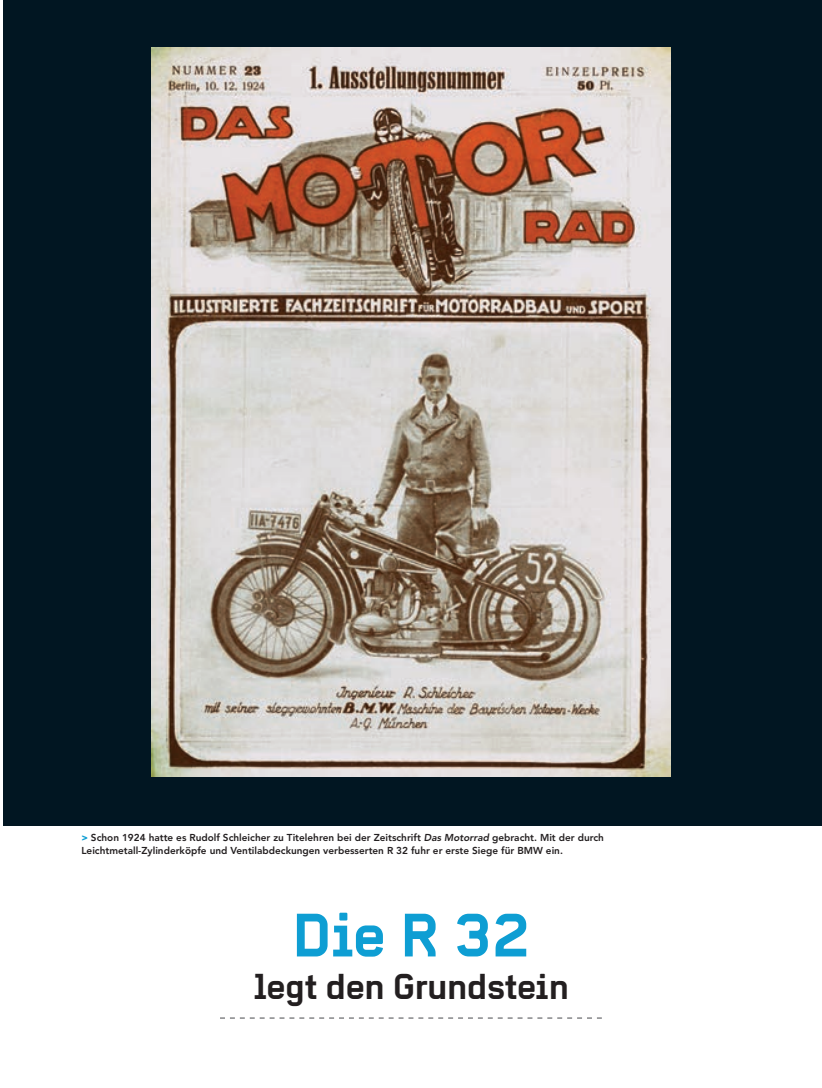
<style>
.page{position:relative;width:822px;height:1088px;background:#fff}
.page>*{position:absolute;margin:0;border:0;box-sizing:border-box;transform-origin:0 0}
.t1{font:700 60px "Alpha Headline CE";color:#0e9ed3}
.t2{font:700 35px "Alpha Headline CE";letter-spacing:-.03em;color:#231f20}
.t3{font:800 10px/13.1px "Avenir";color:#231f20}
.s1{font-weight:900;color:#0e9ed3}
.s2{font-style:italic}
</style>
<div class="page">
<div style="left:3px;top:0;width:819px;height:825px;background:#011622"></div>
<img style="left:151px;top:48px;width:520px;height:728px">
<svg style="left:220px;top:1017px;width:382px;height:1px"></svg>
<p class="t3" style="left:81px;top:830px;width:524px"><span class="s1">&gt;</span> Schon 1924 hatte es Rudolf Schleicher zu Titelehren bei der Zeitschrift <span class="s2">Das Motorrad</span> gebracht. Mit der durch<br>Leichtmetall-Zylinderköpfe und Ventilabdeckungen verbesserten R 32 fuhr er erste Siege für BMW ein.</p>
<h1 class="t1" style="left:291px;top:898px;width:241px">Die R 32</h1>
<h2 class="t2" style="left:253px;top:965px;width:317px">legt den Grundstein</h2>
</div>
